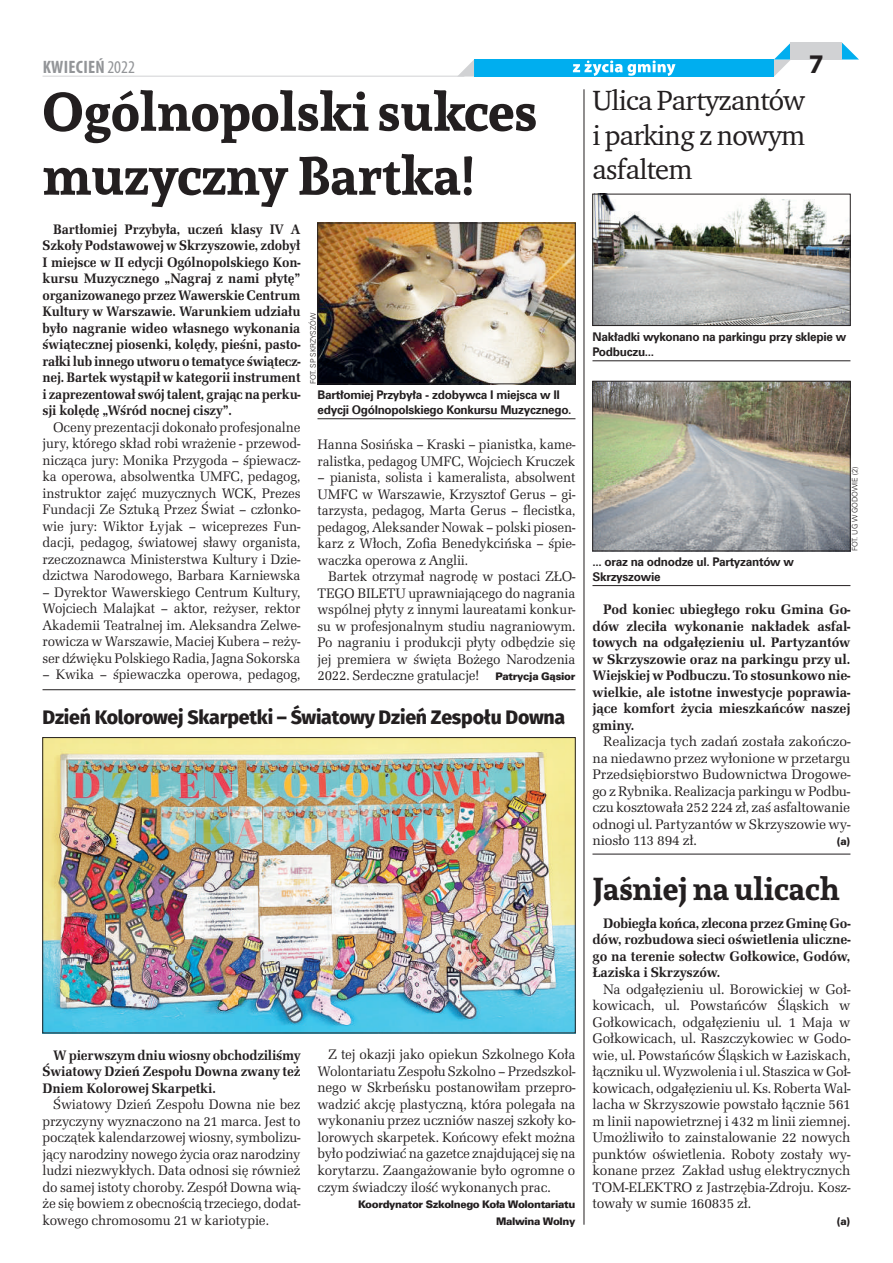
<style>
.page{position:relative;width:893px;height:1263px;background:#fff}
.page>*{position:absolute;margin:0;border:0;box-sizing:border-box;transform-origin:0 0}
.t1{font:700 53.25px/63.9px "Andada";letter-spacing:-.005em;color:#231f20}
.t2{font:700 31.5px "Andada";letter-spacing:-.005em;color:#231f20}
.t3{font:28.5px/34.2px "ITC Charter Com";letter-spacing:-.025em;color:#231f20;text-align:justify}
.t4{font:700 27px "Myriad Pro";color:#231f20}
.t5{font:800 19.5px "Fira Sans";letter-spacing:-.01em;color:#231f20}
.t6{font:700 condensed 18px "Myriad Pro";letter-spacing:.015em;color:#939598}
.t7{font:14.25px/16.5px "URW Latino TOT";letter-spacing:-.01em;color:#231f20;text-align:justify}
.t8{font:14.25px/16.5px "URW Latino TOT";letter-spacing:-.01em;color:#231f20;text-align:justify;scale:.96 1}
.t9{font:700 14.25px/16.5px "URW Latino TOT";letter-spacing:-.01em;color:#231f20;text-align:justify}
.t10{font:700 14.25px/16.5px "URW Latino TOT";letter-spacing:-.01em;color:#231f20;text-align:justify;scale:.96 1}
.t11{font:12px/15px "Zurich EU Bold";letter-spacing:-.025em;color:#231f20}
.t12{font:10.5px/16.5px "Zurich Blk EU Normal";letter-spacing:-.03em;color:#231f20;text-align:right}
.t13{font:7.5px "Zurich Lt EU";letter-spacing:-.005em;color:#231f20}
.s1{font-weight:400}
.s2{font-family:"Zurich Blk EU Normal";font-size:10.5px}
</style>
<div class="page">
<div style="left:474px;top:60px;width:300px;height:17px;background:#00aeef"></div>
<svg style="left:573px;top:61px;width:102px;height:15px"></svg>
<svg style="left:774px;top:43px;width:17px;height:33px"></svg>
<svg style="left:457px;top:60px;width:17px;height:17px"></svg>
<svg style="left:842px;top:43px;width:17px;height:17px"></svg>
<div style="left:791px;top:43px;width:51px;height:17px;background:#d1d2d4"></div>
<hr style="left:43px;top:76px;width:421px;height:1px;background:#d1d2d4">
<hr style="left:317px;top:418px;width:258px;height:1px;background:#231f20">
<hr style="left:43px;top:689px;width:532px;height:1px;background:#231f20">
<hr style="left:592px;top:854px;width:258px;height:1px;background:#231f20">
<img style="left:319px;top:225px;width:254px;height:157px">
<div style="left:317px;top:223px;width:258px;height:161px;border:1px solid #231f20"></div>
<img style="left:45px;top:739px;width:528px;height:292px">
<div style="left:43px;top:737px;width:532px;height:296px;border:1px solid #231f20"></div>
<hr style="left:584px;top:89px;width:1px;height:1136px;background:#231f20">
<img style="left:594px;top:196px;width:254px;height:128px">
<div style="left:592px;top:194px;width:258px;height:132px;border:1px solid #231f20"></div>
<img style="left:594px;top:383px;width:254px;height:166px">
<div style="left:592px;top:381px;width:258px;height:170px;border:1px solid #231f20"></div>
<hr style="left:592px;top:361px;width:258px;height:1px;background:#231f20">
<hr style="left:592px;top:585px;width:258px;height:1px;background:#231f20">
<p class="t6" style="left:43px;top:55px;width:94px">KWIECIEŃ <span class="s1">2022</span></p>
<h3 class="t4" style="left:809px;top:47px;width:16px">7</h3>
<h1 class="t1" style="left:43px;top:78px;width:496px">Ogólnopolski sukces muzyczny Bartka!</h1>
<p class="t10" style="left:43px;top:221px;width:270px;text-indent:11px">Bartłomiej Przybyła, uczeń klasy IV A Szkoły Podstawowej w Skrzyszowie, zdobył I miejsce w II edycji Ogólnopolskiego Kon&shy;kursu Muzycznego „Nagraj z nami płytę” organizowanego przez Wawerskie Centrum Kultury w Warszawie. Warunkiem udziału było nagranie wideo własnego wykonania świątecznej piosenki, kolędy, pieśni, pasto&shy;rałki lub innego utworu o tematyce świątecz&shy;nej. Bartek wystąpił w kategorii instrument i zaprezentował swój talent, grając na perku&shy;sji kolędę „Wśród nocnej ciszy”.</p>
<p class="t8" style="left:43px;top:419px;width:270px;text-indent:11px">Oceny prezentacji dokonało profesjonalne jury, którego skład robi wrażenie - przewod&shy;nicząca jury: Monika Przygoda – śpiewacz&shy;ka operowa, absolwentka UMFC, pedagog, instruktor zajęć muzycznych WCK, Prezes Fundacji Ze Sztuką Przez Świat – członko&shy;wie jury: Wiktor Łyjak – wiceprezes Fun&shy;dacji, pedagog, światowej sławy organista, rzeczoznawca Ministerstwa Kultury i Dzie&shy;dzictwa Narodowego, Barbara Karniewska</p>
<p class="t8" style="left:43px;top:584px;width:270px">– Dyrektor Wawerskiego Centrum Kultury, Wojciech Malajkat – aktor, reżyser, rektor Akademii Teatralnej im. Aleksandra Zelwe&shy;rowicza w Warszawie, Maciej Kubera – reży&shy;ser dźwięku Polskiego Radia, Jagna Sokorska</p>
<p class="t8" style="left:43px;top:667px;width:270px">– Kwika – śpiewaczka operowa, pedagog,</p>
<p class="t13" style="left:309px;top:384px;width:73px;rotate:-90deg">fot. sp skrzyszów</p>
<p class="t11" style="left:317px;top:388px;width:256px">Bartłomiej Przybyła - zdobywca I miejsca w II edycji Ogólnopolskiego Konkursu Muzycznego.</p>
<p class="t8" style="left:317px;top:436px;width:270px">Hanna Sosińska – Kraski – pianistka, kame&shy;ralistka, pedagog UMFC, Wojciech Kruczek</p>
<p class="t8" style="left:317px;top:469px;width:270px">– pianista, solista i kameralista, absolwent UMFC w Warszawie, Krzysztof Gerus – gi&shy;tarzysta, pedagog, Marta Gerus – flecistka, pedagog, Aleksander Nowak – polski piosen&shy;karz z Włoch, Zofia Benedykcińska – śpie&shy;waczka operowa z Anglii.</p>
<p class="t8" style="left:317px;top:568px;width:270px;text-indent:11px">Bartek otrzymał nagrodę w postaci ZŁO-TEGO BILETU uprawniającego do nagrania wspólnej płyty z innymi laureatami konkur&shy;su w profesjonalnym studiu nagraniowym.<br>Po nagraniu i produkcji płyty odbędzie się jej premiera w święta Bożego Narodzenia 2022. Serdeczne gratulacje! <span class="s2">Patrycja Gąsior</span></p>
<h3 class="t5" style="left:43px;top:703px;width:524px">Dzień Kolorowej Skarpetki – Światowy Dzień Zespołu Downa</h3>
<p class="t9" style="left:43px;top:1046px;width:260px;text-indent:11px">W pierwszym dniu wiosny obchodziliśmy Światowy Dzień Zespołu Downa zwany też Dniem Kolorowej Skarpetki.</p>
<p class="t7" style="left:43px;top:1096px;width:259px;text-indent:11px">Światowy Dzień Zespołu Downa nie bez przyczyny wyznaczono na 21 marca. Jest to początek kalendarzowej wiosny, symbolizu&shy;jący narodziny nowego życia oraz narodziny ludzi niezwykłych. Data odnosi się również do samej istoty choroby. Zespół Downa wią&shy;że się bowiem z obecnością trzeciego, dodat&shy;kowego chromosomu 21 w kariotypie.</p>
<p class="t7" style="left:317px;top:1046px;width:260px;text-indent:11px">Z tej okazji jako opiekun Szkolnego Koła Wolontariatu Zespołu Szkolno – Przedszkol&shy;nego w Skrbeńsku postanowiłam przepro&shy;wadzić akcję plastyczną, która polegała na wykonaniu przez uczniów naszej szkoły ko&shy;lorowych skarpetek. Końcowy efekt można było podziwiać na gazetce znajdującej się na korytarzu. Zaangażowanie było ogromne o czym świadczy ilość wykonanych prac.</p>
<p class="t12" style="left:358px;top:1196px;width:219px">Koordynator Szkolnego Koła Wolontariatu<br>Malwina Wolny</p>
<h3 class="t3" style="left:592px;top:83px;width:214px">Ulica Partyzantów i parking z nowym asfaltem</h3>
<p class="t11" style="left:592px;top:330px;width:255px">Nakładki wykonano na parkingu przy sklepie w<br>Podbuczu...</p>
<p class="t11" style="left:592px;top:554px;width:203px">... oraz na odnodze ul. Partyzantów w<br>Skrzyszowie</p>
<p class="t13" style="left:850px;top:551px;width:85px;rotate:-90deg">fot. ug w Godowie (2)</p>
<p class="t9" style="left:592px;top:601px;width:259px;text-indent:11px">Pod koniec ubiegłego roku Gmina Go&shy;dów zleciła wykonanie nakładek asfal&shy;towych na odgałęzieniu ul. Partyzantów w Skrzyszowie oraz na parkingu przy ul.<br>Wiejskiej w Podbuczu. To stosunkowo nie&shy;wielkie, ale istotne inwestycje poprawia&shy;jące komfort życia mieszkańców naszej gminy.</p>
<p class="t7" style="left:592px;top:733px;width:259px;text-indent:11px">Realizacja tych zadań została zakończo&shy;na niedawno przez wyłonione w przetargu Przedsiębiorstwo Budownictwa Drogowe&shy;go z Rybnika. Realizacja parkingu w Podbu&shy;czu kosztowała 252 224 zł, zaś asfaltowanie odnogi ul. Partyzantów w Skrzyszowie wy&shy;niosło 113 894 zł.</p>
<p class="t12" style="left:837px;top:834px;width:15px">(a)</p>
<h2 class="t2" style="left:592px;top:868px;width:249px">Jaśniej na ulicach</h2>
<p class="t9" style="left:592px;top:915px;width:259px;text-indent:11px">Dobiegła końca, zlecona przez Gminę Go&shy;dów, rozbudowa sieci oświetlenia uliczne&shy;go na terenie sołectw Gołkowice, Godów, Łaziska i Skrzyszów.</p>
<p class="t7" style="left:592px;top:981px;width:259px;text-indent:11px">Na odgałęzieniu ul. Borowickiej w Goł&shy;kowicach, ul. Powstańców Śląskich w Gołkowicach, odgałęzieniu ul. 1 Maja w Gołkowicach, ul. Raszczykowiec w Godo&shy;wie, ul. Powstańców Śląskich w Łaziskach, łączniku ul. Wyzwolenia i ul. Staszica w Goł&shy;kowicach, odgałęzieniu ul. Ks. Roberta Wal&shy;lacha w Skrzyszowie powstało łącznie 561 m linii napowietrznej i 432 m linii ziemnej.<br>Umożliwiło to zainstalowanie 22 nowych punktów oświetlenia. Roboty zostały wy&shy;konane przez Zakład usług elektrycznych TOM-ELEKTRO z Jastrzębia-Zdroju. Kosz&shy;towały w sumie 160835 zł.</p>
<p class="t12" style="left:837px;top:1213px;width:15px">(a)</p>
</div>
